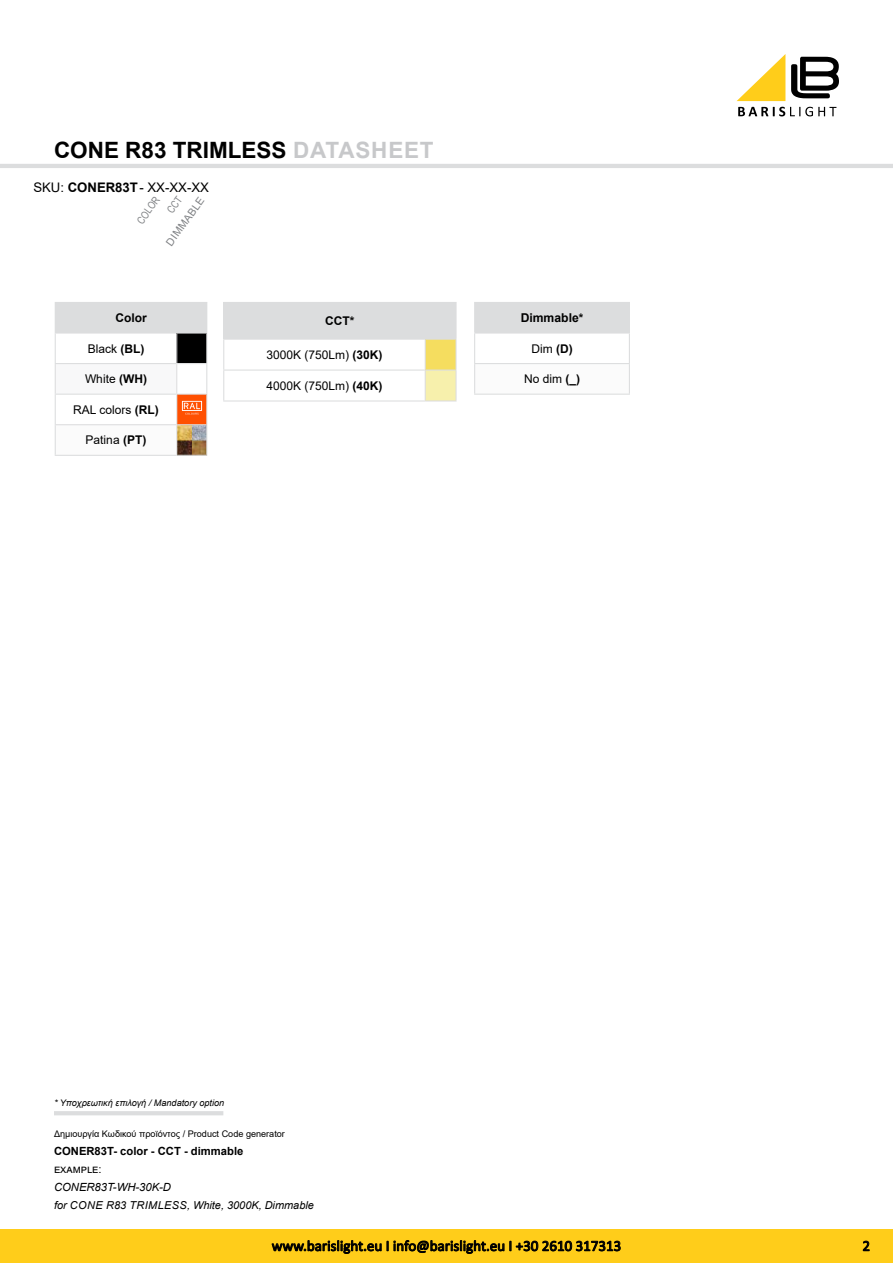
<style>
.page{position:relative;width:893px;height:1263px;background:#fff}
.page>*{position:absolute;margin:0;border:0;box-sizing:border-box;transform-origin:0 0}
.t1{font:700 22.5px "Arial";color:#000}
.t2{font:15px "Calibri";color:#000}
.t3{font:13.2px "Arial";color:#000}
.t4{font:700 12.15px "Arial";color:#000}
.t5{font:12px "Arial";color:#000}
.t6{font:700 12px "Arial";color:#000}
.t7{font:700 11.25px "Arial";color:#000}
.t8{font:italic 11.25px "Arial";color:#000}
.t9{font:11.25px "Arial";color:#000}
.t10{font:italic 10.95px "Arial";color:#000}
.t11{font:10.5px "Arial";color:#808285}
.t12{font:10.5px "Arial Narrow";color:#808285}
.t13{font:9.15px "Arial";color:#000}
.t14{font:italic 9.15px "Arial";color:#000}
.s1{color:#c7c8ca}
.s2{font-weight:700}
.s3{font-size:12px}
</style>
<div class="page">
<svg style="left:738px;top:107px;width:98px;height:9px"></svg>
<svg style="left:791px;top:57px;width:48px;height:41px"></svg>
<svg style="left:737px;top:54px;width:48px;height:47px"></svg>
<div style="left:0;top:1229px;width:893px;height:34px;background:#ffcd1a"></div>
<svg style="left:272px;top:1240px;width:109px;height:13px"></svg>
<svg style="left:394px;top:1240px;width:110px;height:13px"></svg>
<svg style="left:510px;top:1241px;width:110px;height:10px"></svg>
<hr style="left:0;top:164px;width:893px;height:4px;background:#dcddde">
<svg style="left:863px;top:1241px;width:6px;height:10px"></svg>
<div style="left:224px;top:302px;width:232px;height:37px;background:#dcddde"></div>
<div style="left:425px;top:339px;width:31px;height:31px;background:#f5dd5f"></div>
<div style="left:425px;top:370px;width:31px;height:31px;background:#f7f0ac"></div>
<hr style="left:223px;top:303px;width:1px;height:36px;background:#dcddde">
<hr style="left:223px;top:302px;width:202px;height:1px;background:#dcddde">
<hr style="left:425px;top:302px;width:32px;height:1px;background:#dcddde">
<hr style="left:455px;top:303px;width:2px;height:36px;background:#dcddde">
<hr style="left:455px;top:340px;width:2px;height:29px;background:#dcddde">
<hr style="left:455px;top:371px;width:2px;height:29px;background:#dcddde">
<hr style="left:425px;top:339px;width:32px;height:1px;background:#dcddde">
<hr style="left:223px;top:369px;width:202px;height:2px;background:#dcddde">
<svg style="left:425px;top:340px;width:1px;height:60px"></svg>
<hr style="left:425px;top:369px;width:32px;height:2px;background:#dcddde">
<svg style="left:223px;top:340px;width:1px;height:60px"></svg>
<hr style="left:223px;top:339px;width:202px;height:1px;background:#dcddde">
<hr style="left:223px;top:400px;width:202px;height:1px;background:#dcddde">
<hr style="left:425px;top:400px;width:32px;height:1px;background:#dcddde">
<img style="left:177px;top:425px;width:29px;height:30px">
<div style="left:55px;top:302px;width:152px;height:31px;background:#dcddde"></div>
<div style="left:177px;top:333px;width:30px;height:31px;background:#000"></div>
<div style="left:55px;top:364px;width:122px;height:30px;background:#f8f8f9"></div>
<div style="left:55px;top:425px;width:122px;height:30px;background:#fbfbfb"></div>
<hr style="left:55px;top:455px;width:121px;height:1px;background:#dcddde">
<svg style="left:55px;top:334px;width:1px;height:29px"></svg>
<hr style="left:55px;top:332px;width:122px;height:2px;background:#dcddde">
<svg style="left:176px;top:334px;width:1px;height:29px"></svg>
<hr style="left:177px;top:332px;width:30px;height:2px;background:#dcddde">
<hr style="left:177px;top:394px;width:30px;height:1px;background:#dcddde">
<hr style="left:55px;top:364px;width:1px;height:30px;background:#dcddde">
<hr style="left:55px;top:363px;width:122px;height:1px;background:#dcddde">
<hr style="left:176px;top:364px;width:1px;height:30px;background:#dcddde">
<hr style="left:177px;top:363px;width:30px;height:1px;background:#dcddde">
<hr style="left:177px;top:424px;width:30px;height:1px;background:#dcddde">
<hr style="left:206px;top:425px;width:1px;height:30px;background:#dcddde">
<hr style="left:176px;top:455px;width:31px;height:1px;background:#dcddde">
<svg style="left:206px;top:333px;width:1px;height:30px"></svg>
<svg style="left:55px;top:395px;width:1px;height:29px"></svg>
<hr style="left:55px;top:394px;width:122px;height:1px;background:#dcddde">
<svg style="left:176px;top:395px;width:31px;height:29px"></svg>
<hr style="left:206px;top:364px;width:1px;height:30px;background:#dcddde">
<hr style="left:55px;top:425px;width:1px;height:30px;background:#dcddde">
<hr style="left:55px;top:424px;width:122px;height:1px;background:#dcddde">
<hr style="left:176px;top:425px;width:1px;height:30px;background:#dcddde">
<div style="left:475px;top:302px;width:154px;height:31px;background:#dcddde"></div>
<div style="left:475px;top:364px;width:154px;height:30px;background:#fbfbfb"></div>
<hr style="left:474px;top:302px;width:156px;height:1px;background:#dcddde">
<svg style="left:474px;top:303px;width:1px;height:60px"></svg>
<hr style="left:474px;top:332px;width:156px;height:2px;background:#dcddde">
<svg style="left:629px;top:303px;width:1px;height:60px"></svg>
<hr style="left:474px;top:364px;width:1px;height:30px;background:#dcddde">
<hr style="left:474px;top:363px;width:156px;height:1px;background:#dcddde">
<hr style="left:629px;top:364px;width:1px;height:30px;background:#dcddde">
<hr style="left:474px;top:394px;width:156px;height:1px;background:#dcddde">
<hr style="left:54px;top:1111px;width:169px;height:4px;background:#dcddde">
<h1 class="t1" style="left:54px;top:134px;width:350px">CONE R83 TRIMLESS <span class="s1">Datasheet</span></h1>
<p class="t3" style="left:33px;top:179px;width:177px">SKU : <span class="s2">CONER83T</span>- XX-XX-XX</p>
<p class="t12" style="left:133px;top:218px;width:32px;rotate:-54deg">Color</p>
<p class="t11" style="left:163px;top:240px;width:59px;rotate:-54deg">Dimm able</p>
<p class="t6" style="left:115px;top:309px;width:33px">Color</p>
<p class="t5" style="left:88px;top:340px;width:58px">Black <span class="s2">(BL)</span></p>
<p class="t5" style="left:85px;top:371px;width:63px">White <span class="s2">(WH)</span></p>
<p class="t5" style="left:73px;top:401px;width:9px">RAL</p>
<p class="t5" style="left:99px;top:401px;width:61px">colors <span class="s2">(RL)</span></p>
<p class="t5" style="left:86px;top:432px;width:62px">Patina <span class="s2">(PT)</span></p>
<p class="t6" style="left:325px;top:312px;width:31px">CCT*</p>
<p class="t5" style="left:266px;top:346px;width:118px">3000K (750Lm) <span class="s2">(30K)</span></p>
<p class="t5" style="left:266px;top:377px;width:118px">4000K (750Lm) <span class="s2">(40K)</span></p>
<p class="t4" style="left:521px;top:309px;width:64px">Dimmable<span class="s3">*</span></p>
<p class="t5" style="left:531px;top:340px;width:43px">Dim <span class="s2">(D)</span></p>
<p class="t5" style="left:524px;top:371px;width:58px">No dim <span class="s2">(_)</span></p>
<p class="t14" style="left:54px;top:1097px;width:172px">* Υποχρεωτική επιλογή / Mandatory option</p>
<p class="t13" style="left:54px;top:1127px;width:232px">Δημιουργία Κωδικού προϊόντος / Product Code generator</p>
<p class="t7" style="left:54px;top:1143px;width:191px">CONER83T- color - CCT - dimmable</p>
<p class="t9" style="left:54px;top:1161px;width:49px">example:</p>
<p class="t8" style="left:54px;top:1180px;width:119px">CONER83T-WH-30K-D</p>
<p class="t10" style="left:54px;top:1198px;width:34px">for Cone</p>
<p class="t10" style="left:106px;top:1198px;width:209px">R83 Tr imless, White, 3000K, Dimmable</p>
<p class="t2" style="left:272px;top:1235px;width:351px">www.barislight.eu I info@barislight.eu Ι +30 2610 317313</p>
<p class="t2" style="left:862px;top:1235px;width:9px">2</p>
</div>
